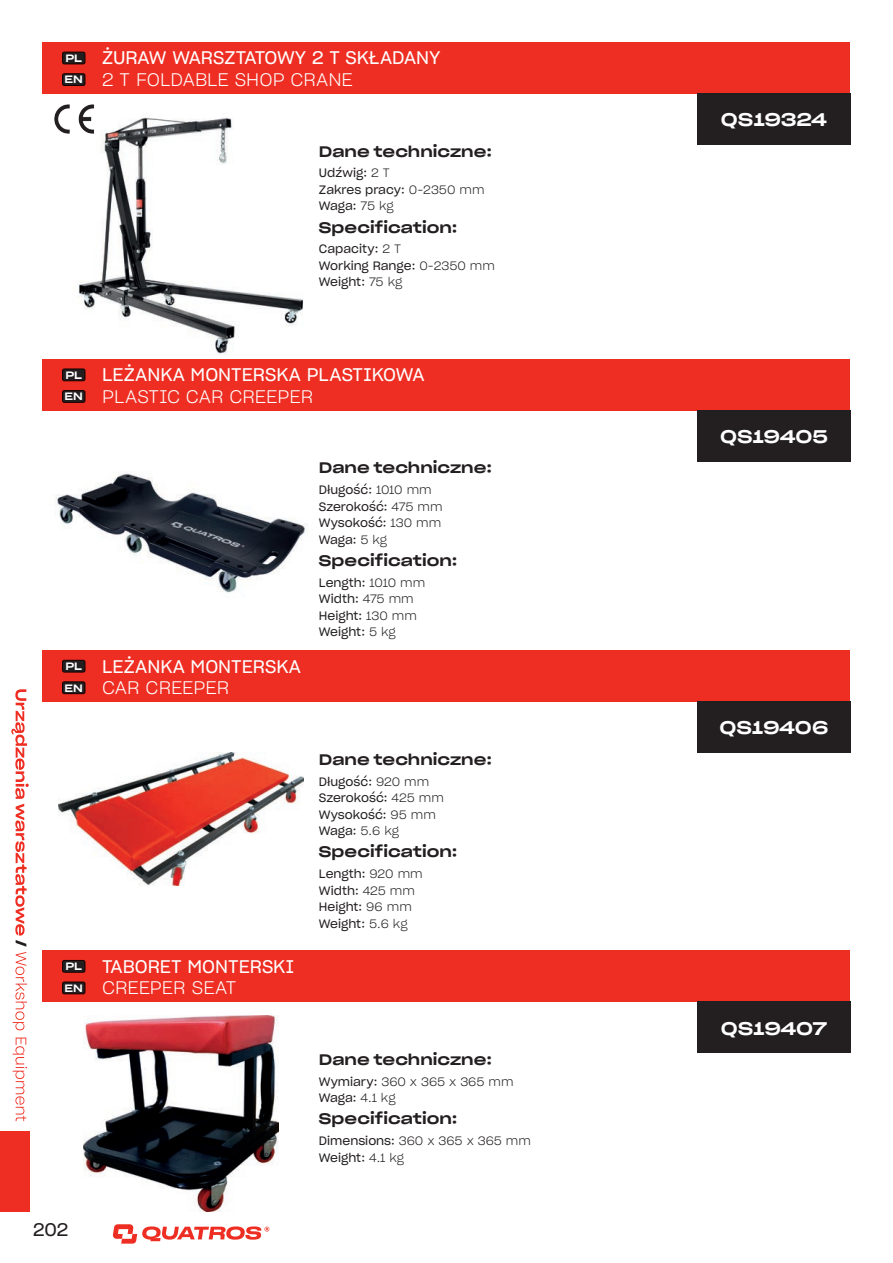
<style>
.page{position:relative;width:893px;height:1263px;background:#fff}
.page>*{position:absolute;margin:0;border:0;box-sizing:border-box;transform-origin:0 0}
.t1{font:18px "Sharp Grotesk Book 20";color:#fff}
.t2{font:18px "Sharp Grotesk Light 20";color:#fff}
.t3{font:18px "Sharp Grotesk Medium 25";color:#fff}
.t4{font:18px "Sharp Grotesk Book 20";color:#231f20}
.t5{font:15px "Sharp Grotesk Medium 25";color:#231f20}
.t6{font:12px/16.5px "Sharp Grotesk Book 20";color:#231f20}
.t7{font:12px "Sharp Grotesk Light 20";letter-spacing:-.005em;color:#231f20}
.t8{font:10.5px/21.6px "Sharp Grotesk Medium 25";color:#fff}
.s1{font-family:"Sharp Grotesk Light 20"}
.s2{font-family:"Sharp Grotesk Book 20"}
</style>
<div class="page">
<svg style="left:113px;top:1224px;width:156px;height:19px"></svg>
<div style="left:0;top:1131px;width:30px;height:81px;background:#ee2e22"></div>
<svg style="left:13px;top:1037px;width:14px;height:84px"></svg>
<svg style="left:11px;top:689px;width:18px;height:341px"></svg>
<div style="left:43px;top:43px;width:807px;height:51px;background:#ee2e22"></div>
<div style="left:62px;top:52px;width:23px;height:12px;background:#231f20;border:1px solid #170000;border-radius:2px"></div>
<div style="left:62px;top:73px;width:23px;height:13px;background:#231f20;border:1px solid #170000;border-radius:2px"></div>
<div style="left:43px;top:359px;width:807px;height:51px;background:#ee2e22"></div>
<div style="left:62px;top:369px;width:23px;height:12px;background:#231f20;border:1px solid #170000;border-radius:2px"></div>
<div style="left:62px;top:390px;width:23px;height:13px;background:#231f20;border:1px solid #170000;border-radius:2px"></div>
<div style="left:43px;top:651px;width:807px;height:51px;background:#ee2e22"></div>
<div style="left:62px;top:660px;width:23px;height:12px;background:#231f20;border:1px solid #170000;border-radius:2px"></div>
<div style="left:62px;top:681px;width:23px;height:13px;background:#231f20;border:1px solid #170000;border-radius:2px"></div>
<div style="left:43px;top:951px;width:807px;height:51px;background:#ee2e22"></div>
<div style="left:62px;top:960px;width:23px;height:13px;background:#231f20;border:1px solid #170000;border-radius:2px"></div>
<div style="left:62px;top:981px;width:23px;height:13px;background:#231f20;border:1px solid #170000;border-radius:2px"></div>
<div style="left:697px;top:94px;width:153px;height:51px;background:#231f20"></div>
<div style="left:697px;top:410px;width:153px;height:51px;background:#231f20"></div>
<div style="left:697px;top:702px;width:153px;height:51px;background:#231f20"></div>
<div style="left:697px;top:1002px;width:153px;height:51px;background:#231f20"></div>
<img style="left:78px;top:117px;width:225px;height:237px">
<img style="left:55px;top:473px;width:253px;height:120px">
<img style="left:58px;top:753px;width:245px;height:132px">
<img style="left:83px;top:1016px;width:195px;height:195px">
<img style="left:54px;top:104px;width:43px;height:31px">
<p class="t8" style="left:65px;top:47px;width:20px">PL<br>EN</p>
<h1 class="t1" style="left:102px;top:44px;width:340px">ŻURAW WARSZTATOWY 2 T SKŁADANY</h1>
<h1 class="t2" style="left:102px;top:66px;width:252px">2 T FOLDABLE SHOP CRANE</h1>
<p class="t5" style="left:319px;top:138px;width:175px">Dane techniczne:</p>
<p class="t6" style="left:319px;top:164px;width:167px">Udźwig: <span class="s1">2 T<br></span>Zakres pracy: <span class="s1">0-2350 mm<br></span>Waga: <span class="s1">75 kg</span></p>
<p class="t5" style="left:319px;top:214px;width:140px">Specification:</p>
<p class="t6" style="left:319px;top:240px;width:178px">Capacity: <span class="s1">2 T<br></span>Working Range: <span class="s1">0-2350 mm<br></span>Weight: <span class="s1">75 kg</span></p>
<p class="t8" style="left:65px;top:363px;width:20px">PL<br>EN</p>
<h1 class="t1" style="left:102px;top:360px;width:324px">LEŻANKA MONTERSKA PLASTIKOWA</h1>
<h1 class="t2" style="left:102px;top:383px;width:213px">PLASTIC CAR CREEPER</h1>
<p class="t8" style="left:65px;top:655px;width:20px">PL<br>EN</p>
<h1 class="t1" style="left:102px;top:652px;width:200px">LEŻANKA MONTERSKA</h1>
<h1 class="t2" style="left:102px;top:674px;width:129px">CAR CREEPER</h1>
<p class="t5" style="left:319px;top:454px;width:175px">Dane techniczne:</p>
<p class="t6" style="left:319px;top:481px;width:125px">Długość: <span class="s1">1010 mm<br></span>Szerokość: <span class="s1">475 mm<br></span>Wysokość: <span class="s1">130 mm<br></span>Waga: <span class="s1">5 kg</span></p>
<p class="t5" style="left:319px;top:547px;width:140px">Specification:</p>
<p class="t6" style="left:319px;top:574px;width:108px">Length: <span class="s1">1010 mm<br></span>Width: <span class="s1">475 mm<br></span>Height: <span class="s1">130 mm<br></span>Weight: <span class="s1">5 kg</span></p>
<p class="t8" style="left:65px;top:955px;width:20px">PL<br>EN</p>
<h1 class="t1" style="left:102px;top:952px;width:193px">TABORET MONTERSKI</h1>
<h1 class="t2" style="left:102px;top:974px;width:136px">CREEPER SEAT</h1>
<p class="t5" style="left:319px;top:746px;width:175px">Dane techniczne:</p>
<p class="t6" style="left:319px;top:772px;width:126px">Długość: <span class="s1">920 mm<br></span>Szerokość: <span class="s1">425 mm<br></span>Wysokość: <span class="s1">95 mm<br></span>Waga: <span class="s1">5.6 kg</span></p>
<p class="t5" style="left:319px;top:838px;width:140px">Specification:</p>
<p class="t6" style="left:319px;top:865px;width:105px">Length: <span class="s1">920 mm<br></span>Width: <span class="s1">425 mm<br></span>Height: <span class="s1">96 mm<br></span>Weight: <span class="s1">5.6 kg</span></p>
<p class="t5" style="left:319px;top:1046px;width:175px">Dane techniczne:</p>
<p class="t7" style="left:319px;top:1072px;width:196px"><span class="s2">Wymiary:</span> 360 x 365 x 365 mm</p>
<p class="t6" style="left:319px;top:1089px;width:78px">Waga: <span class="s1">4.1 kg</span></p>
<p class="t5" style="left:319px;top:1105px;width:140px">Specification:</p>
<p class="t7" style="left:319px;top:1132px;width:214px"><span class="s2">Dimensions:</span> 360 x 365 x 365 mm</p>
<p class="t6" style="left:319px;top:1149px;width:87px">Weight: <span class="s1">4.1 kg</span></p>
<h1 class="t4" style="left:33px;top:1215px;width:37px">202</h1>
<h1 class="t3" style="left:721px;top:103px;width:107px">QS19324</h1>
<h1 class="t3" style="left:720px;top:420px;width:109px">QS19405</h1>
<h1 class="t3" style="left:719px;top:711px;width:111px">QS19406</h1>
<h1 class="t3" style="left:721px;top:1012px;width:108px">QS19407</h1>
</div>
